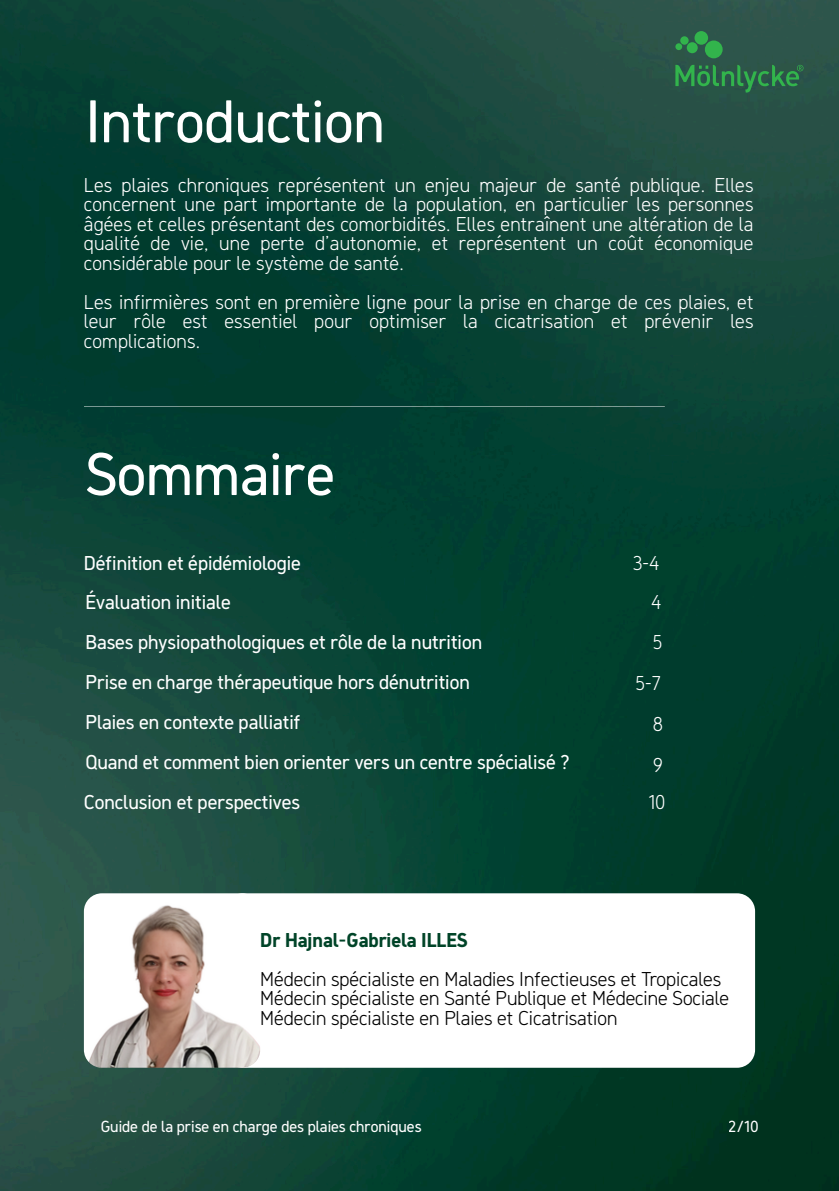
<style>
.page{position:relative;width:839px;height:1191px;background:#fff}
.page>*{position:absolute;margin:0;border:0;box-sizing:border-box;transform-origin:0 0}
.t1{font:60px "Molnlycke Sans";color:#fff}
.t2{font:300 20px/19.4px "Molnlycke Sans";letter-spacing:.01em;color:#fff;text-align:justify}
.t3{font:20px/40px "Molnlycke Sans";color:#fff}
.t4{font:300 20px/19.4px "Molnlycke Sans";color:#000}
.t5{font:700 20px "Molnlycke Sans";color:#004428}
.t6{font:16px "Molnlycke Sans";color:#fff}
</style>
<div class="page">
<img style="left:0;top:0;width:838px;height:1190px">
<hr style="left:84px;top:406px;width:580px;height:1px;background:#fff">
<div style="left:225px;top:893px;width:530px;height:175px;background:#fff"></div>
<img style="left:84px;top:893px;width:176px;height:174px;border-radius:18px">
<svg style="left:675px;top:31px;width:128px;height:55px;background:#2d694a"></svg>
<h1 class="t1" style="left:85px;top:82px;width:301px">Introduction</h1>
<p class="t2" style="left:84px;top:175px;width:671px">Les plaies chroniques représentent un enjeu majeur de santé publique. Elles concernent une part importante de la population, en particulier les personnes âgées et celles présentant des comorbidités. Elles entraînent une altération de la qualité de vie, une perte d’autonomie, et représentent un coût économique considérable pour le système de santé.</p>
<p class="t2" style="left:84px;top:292px;width:671px">Les infirmières sont en première ligne pour la prise en charge de ces plaies, et leur rôle est essentiel pour optimiser la cicatrisation et prévenir les complications.</p>
<h1 class="t1" style="left:85px;top:435px;width:251px">Sommaire</h1>
<p class="t3" style="left:84px;top:542px;width:218px">Définition et épidémiologie</p>
<p class="t3" style="left:85px;top:582px;width:147px">Évaluation initiale</p>
<p class="t3" style="left:85px;top:622px;width:398px">Bases physiopathologiques et rôle de la nutrition<br>Prise en charge thérapeutique hors dénutrition</p>
<p class="t3" style="left:85px;top:701px;width:217px">Plaies en contexte palliatif</p>
<p class="t3" style="left:85px;top:742px;width:485px">Quand et comment bien orienter vers un centre spécialisé ?</p>
<p class="t3" style="left:84px;top:781px;width:218px">Conclusion et perspectives</p>
<p class="t2" style="left:632px;top:542px;width:32px;line-height:40.4px;text-align:right">3-4<br>4<br>5<br>5-7<br>8<br>9</p>
<p class="t2" style="left:648px;top:792px;width:18px">10</p>
<p class="t5" style="left:260px;top:927px;width:209px">Dr Hajnal-Gabriela ILLES</p>
<p class="t4" style="left:260px;top:969px;width:470px">Médecin spécialiste en Maladies Infectieuses et Tropicales<br>Médecin spécialiste en Santé Publique et Médecine Sociale<br>Médecin spécialiste en Plaies et Cicatrisation</p>
<p class="t6" style="left:101px;top:1116px;width:322px">Guide de la prise en charge des plaies chroniques</p>
<p class="t6" style="left:729px;top:1116px;width:31px">2/10</p>
</div>
